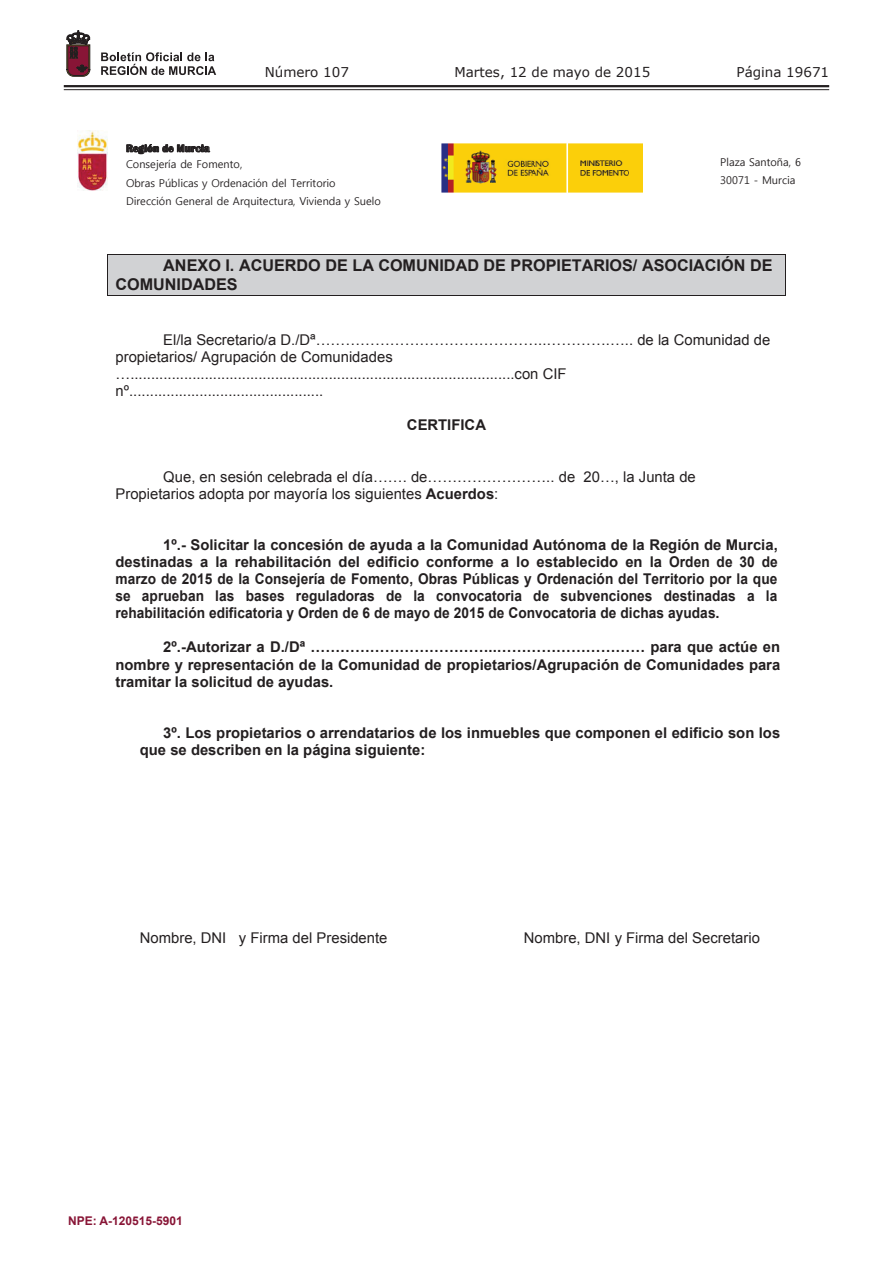
<style>
.page{position:relative;width:893px;height:1263px;background:#fff}
.page>*{position:absolute;margin:0;border:0;box-sizing:border-box;transform-origin:0 0}
.t1{font:700 16.2px/18.8px "Arial";color:#231f20}
.t2{font:700 14.85px/17.1px "Arial";color:#231f20;text-align:justify}
.t3{font:14.85px/17.1px "Arial";color:#231f20}
.t4{font:13.5px "Verdana";color:#231f20}
.t5{font:700 12px "Arial";color:#881536}
.t6{font:10.8px/18.6px "Malgun Gothic";color:#231f20}
.t7{font:700 10.8px "Britannic";letter-spacing:.005em;color:#231f20}
.s1{font-weight:700}
</style>
<div class="page">
<hr style="left:64px;top:85px;width:765px;height:2px;background:#231f20">
<hr style="left:64px;top:89px;width:765px;height:1px;background:#231f20">
<svg style="left:101px;top:52px;width:115px;height:23px"></svg>
<svg style="left:67px;top:31px;width:23px;height:45px"></svg>
<img style="left:77px;top:131px;width:30px;height:60px">
<svg style="left:127px;top:144px;width:83px;height:10px"></svg>
<img style="left:442px;top:143px;width:200px;height:49px">
<div style="left:108px;top:255px;width:677px;height:20px;background:#d1d2d4"></div>
<hr style="left:107px;top:254px;width:679px;height:1px;background:#231f20">
<div style="left:108px;top:275px;width:677px;height:20px;background:#d1d2d4"></div>
<hr style="left:107px;top:295px;width:679px;height:1px;background:#231f20">
<svg style="left:107px;top:255px;width:1px;height:40px"></svg>
<svg style="left:785px;top:255px;width:1px;height:40px"></svg>
<p class="t4" style="left:265px;top:62px;width:86px">Número 107</p>
<p class="t4" style="left:454px;top:62px;width:197px">Martes, 12 de mayo de 2015</p>
<p class="t4" style="left:736px;top:62px;width:94px">Página 19671</p>
<p class="t7" style="left:126px;top:142px;width:85px">Región de Murcia</p>
<p class="t6" style="left:126px;top:155px;width:256px">Consejería de Fomento,<br>Obras Públicas y Ordenación del Territorio<br>Dirección General de Arquitectura, Vivienda y Suelo</p>
<p class="t6" style="left:720px;top:152px;width:82px">Plaza Santoña, 6<br>30071 - Murcia</p>
<p class="t1" style="left:115px;top:257px;width:658px;text-indent:48px">ANEXO I. ACUERDO DE LA COMUNIDAD DE PROPIETARIOS/ ASOCIACIÓN DE<br>COMUNIDADES</p>
<p class="t3" style="left:115px;top:331px;width:656px;text-indent:48px">El/la Secretario/a D./Dª………………………………………..………….….. de la Comunidad de propietarios/ Agrupación de Comunidades ….............................................................................................con CIF nº...............................................</p>
<p class="t2" style="left:407px;top:417px;width:81px">CERTIFICA</p>
<p class="t3" style="left:115px;top:468px;width:582px;text-indent:48px">Que, en sesión celebrada el día……. de…………………….. de 20…, la Junta de<br>Propietarios adopta por mayoría los siguientes <span class="s1">Acuerdos</span>:</p>
<p class="t2" style="left:115px;top:537px;width:664px;text-indent:48px">1º.- Solicitar la concesión de ayuda a la Comunidad Autónoma de la Región de Murcia, destinadas a la rehabilitación del edificio conforme a lo establecido en la Orden de 30 de marzo de 2015 de la Consejería de Fomento, Obras Públicas y Ordenación del Territorio por la que se aprueban las bases reguladoras de la convocatoria de subvenciones destinadas a la rehabilitación edificatoria y Orden de 6 de mayo de 2015 de Convocatoria de dichas ayudas.</p>
<p class="t2" style="left:115px;top:639px;width:666px;text-indent:48px">2º.-Autorizar a D./Dª ………………………………..………………………… para que actúe en nombre y representación de la Comunidad de propietarios/Agrupación de Comunidades para tramitar la solicitud de ayudas.</p>
<p class="t2" style="left:140px;top:725px;width:642px;text-indent:23px">3º. Los propietarios o arrendatarios de los inmuebles que componen el edificio son los que se describen en la página siguiente:</p>
<p class="t3" style="left:140px;top:929px;width:249px">Nombre, DNI y Firma del Presidente</p>
<p class="t3" style="left:524px;top:929px;width:238px">Nombre, DNI y Firma del Secretario</p>
<p class="t5" style="left:68px;top:1213px;width:116px">NPE: A-120515-5901</p>
</div>
